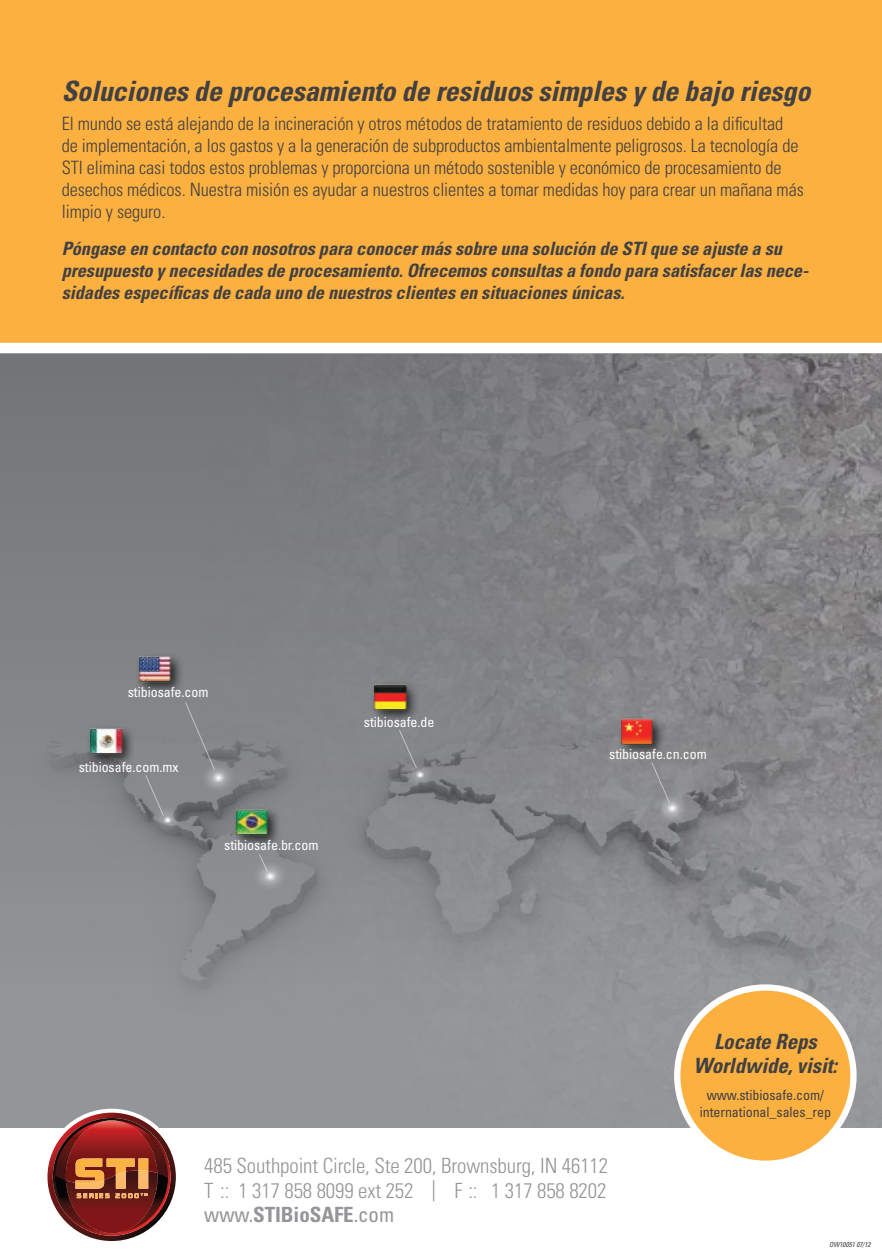
<style>
.page{position:relative;width:882px;height:1260px;background:#fff}
.page>*{position:absolute;margin:0;border:0;box-sizing:border-box;transform-origin:0 0}
.t1{font:italic 700 condensed 28px "Univers LT Std";letter-spacing:-.005em;color:#414042}
.t2{font:300 condensed 21px/24.5px "Univers LT Std";letter-spacing:-.005em;color:#939598;text-align:justify}
.t3{font:italic 700 condensed 21px/24.5px "Univers LT Std";letter-spacing:-.005em;color:#414042;text-align:center}
.t4{font:300 condensed 18.38px/21.9px "Univers LT Std";letter-spacing:-.005em;color:#414042}
.t5{font:italic 700 condensed 18.38px/21.9px "Univers LT Std";letter-spacing:-.005em;color:#414042}
.t6{font:condensed 14px "Univers LT Std";letter-spacing:-.005em;color:#fff}
.t7{font:condensed 14px/17.5px "Univers LT Std";letter-spacing:-.005em;color:#414042;text-align:center}
.t8{font:italic condensed 7px "Univers LT Std";letter-spacing:-.005em;color:#414042}
.s1{font-weight:400}
.s2{font-weight:700}
</style>
<div class="page">
<img style="left:0;top:353px;width:882px;height:775px">
<div style="left:0;top:0;width:882px;height:343px;background:#fbb040"></div>
<svg style="left:44px;top:1109px;width:136px;height:132px"></svg>
<img style="left:0;top:668px;width:882px;height:383px">
<div style="left:677px;top:988px;width:176px;height:176px;background:#fbb040;border-radius:50%"></div>
<div style="left:674px;top:984px;width:183px;height:183px;border:6px solid #fff;border-radius:50%"></div>
<div style="left:617px;top:715px;width:49px;height:43px;background:#000;opacity:.75"></div>
<img style="left:621px;top:716px;width:32px;height:31px">
<div style="left:232px;top:806px;width:49px;height:43px;background:#000;opacity:.75"></div>
<img style="left:236px;top:806px;width:32px;height:32px">
<div style="left:370px;top:681px;width:50px;height:43px;background:#000;opacity:.75"></div>
<img style="left:375px;top:681px;width:31px;height:32px">
<div style="left:86px;top:724px;width:50px;height:44px;background:#000;opacity:.75"></div>
<img style="left:91px;top:727px;width:31px;height:30px">
<div style="left:135px;top:652px;width:49px;height:44px;background:#000;opacity:.75"></div>
<img style="left:139px;top:653px;width:32px;height:32px">
<div style="left:152px;top:806px;width:31px;height:28px;background:#fff;opacity:.86"></div>
<div style="left:199px;top:762px;width:38px;height:31px;background:#fff;opacity:.86"></div>
<svg style="left:210px;top:773px;width:16px;height:9px"></svg>
<div style="left:251px;top:860px;width:37px;height:32px;background:#fff;opacity:.86"></div>
<svg style="left:262px;top:871px;width:16px;height:10px"></svg>
<div style="left:653px;top:792px;width:37px;height:32px;background:#fff;opacity:.86"></div>
<svg style="left:664px;top:803px;width:16px;height:10px"></svg>
<div style="left:404px;top:760px;width:32px;height:29px;background:#fff;opacity:.86"></div>
<svg style="left:184px;top:701px;width:32px;height:70px;background:#85878a"></svg>
<svg style="left:398px;top:729px;width:27px;height:49px"></svg>
<svg style="left:651px;top:761px;width:20px;height:43px"></svg>
<svg style="left:258px;top:853px;width:11px;height:20px"></svg>
<svg style="left:145px;top:774px;width:28px;height:49px"></svg>
<h1 class="t1" style="left:62px;top:73px;width:750px">Soluciones de procesamiento de residuos simples y de bajo riesgo</h1>
<p class="t4" style="left:62px;top:113px;width:744px">El mundo se está alejando de la incineración y otros métodos de tratamiento de residuos debido a la dificultad de implementación, a los gastos y a la generación de subproductos ambientalmente peligrosos. La tecnología de STI elimina casi todos estos problemas y proporciona un método sostenible y económico de procesamiento de desechos médicos. Nuestra misión es ayudar a nuestros clientes a tomar medidas hoy para crear un mañana más limpio y seguro.</p>
<p class="t5" style="left:62px;top:238px;width:748px">Póngase en contacto con nosotros para conocer más sobre una solución de STI que se ajuste a su presupuesto y necesidades de procesamiento. Ofrecemos consultas a fondo para satisfacer las nece&shy;sidades específicas de cada uno de nuestros clientes en situaciones únicas.</p>
<p class="t6" style="left:128px;top:683px;width:82px">stibiosafe.com</p>
<p class="t6" style="left:79px;top:759px;width:101px">stibiosafe.com.mx</p>
<p class="t6" style="left:224px;top:836px;width:96px">stibiosafe.br.com</p>
<p class="t6" style="left:364px;top:713px;width:72px">stibiosafe.de</p>
<p class="t6" style="left:609px;top:745px;width:99px">stibiosafe.cn.com</p>
<p class="t3" style="left:694px;top:1029px;width:145px">Locate Reps<br>Worldwide, visit:</p>
<p class="t7" style="left:700px;top:1086px;width:133px">www.stibiosafe.com/ international_sales_rep</p>
<p class="t2" style="left:204px;top:1154px;width:405px">485 Southpoint Circle, Ste 200, Brownsburg, IN 46112<br>T :: 1 317 858 8099 ext 252 | F :: 1 317 858 8202 <span class="s1">www.</span><span class="s2">STIBioSAFE</span><span class="s1">.com</span></p>
<p class="t8" style="left:829px;top:1241px;width:43px">OW10051 07/12</p>
</div>
